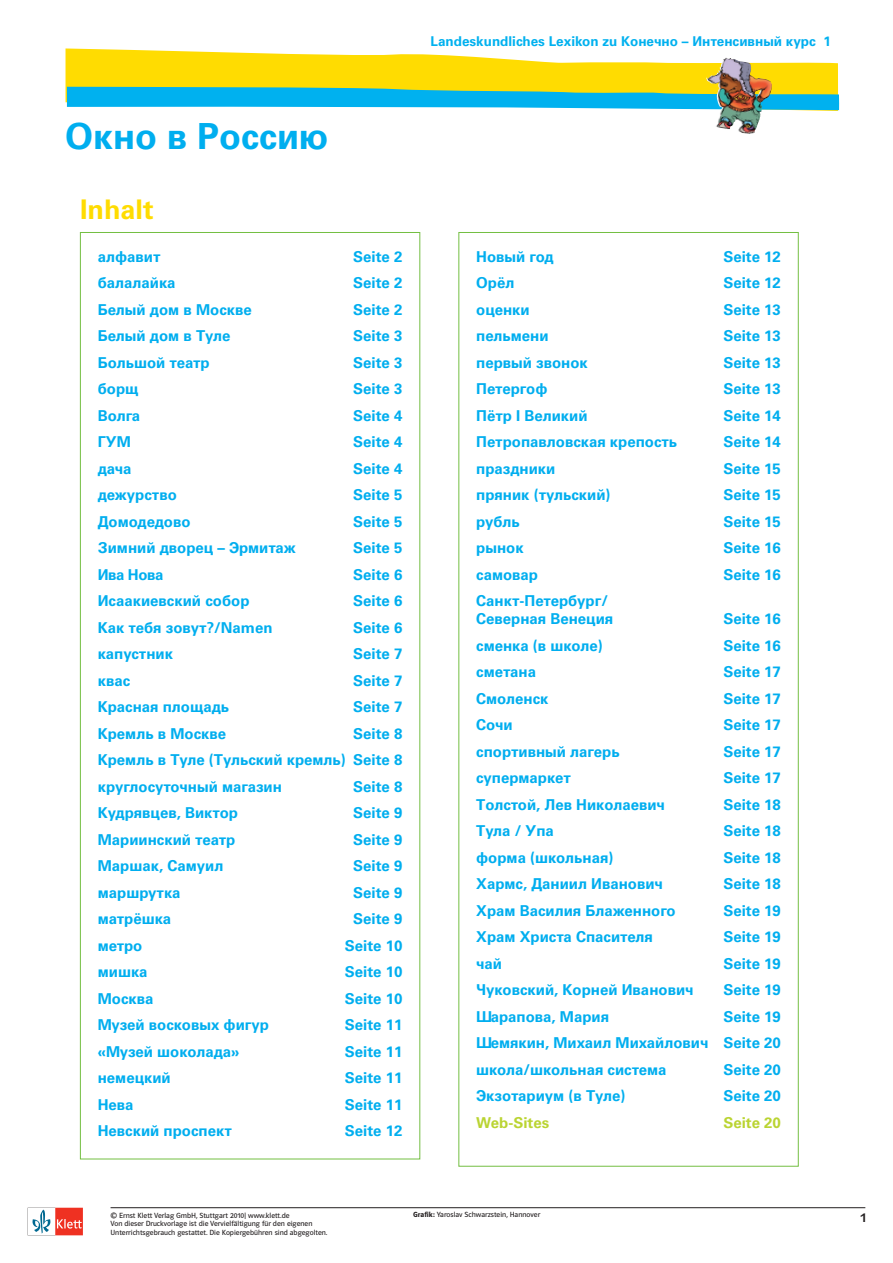
<style>
.page{position:relative;width:893px;height:1263px;background:#fff}
.page>*{position:absolute;margin:0;border:0;box-sizing:border-box;transform-origin:0 0}
.t1{font:700 36px "Univers Cyr";color:#00aeef}
.t2{font:700 27px "Univers CE";color:#ffdc01}
.t3{font:700 15px/26.5px "Univers Cyr";color:#00aeef;text-align:justify}
.t4{font:700 15px "Univers Cyr";color:#bad432}
.t5{font:700 13.5px "Univers CE";color:#00b1ef}
.t6{font:13.5px "Polo ST11 K Krftg";color:#231f20}
.t7{font:7.5px/8.9px "Polo ST11 K Buch";color:#231f20}
.s1{font-family:"Univers Cyr"}
.s2{font-family:"Univers Cyr";color:#00aeef}
.s3{font-family:"Polo ST11 K Hfett"}
</style>
<div class="page">
<hr style="left:111px;top:1207px;width:754px;height:1px;background:#231f20">
<svg style="left:32px;top:1208px;width:51px;height:27px"></svg>
<svg style="left:66px;top:48px;width:772px;height:63px;fill:#ffdc01"></svg>
<svg style="left:67px;top:87px;width:772px;height:23px;background:#3bbed1"></svg>
<img style="left:706px;top:56px;width:66px;height:78px">
<p class="t5" style="left:431px;top:33px;width:402px">Landeskundliches Lexikon zu <span class="s1">Kонечно –</span> <span class="s2">Интенсивный курс</span> 1</p>
<h1 class="t1" style="left:65px;top:115px;width:265px">Окно в Россию</h1>
<h2 class="t2" style="left:80px;top:193px;width:75px">Inhalt</h2>
<p class="t3" style="left:98px;top:243px;width:64px">алфавит</p>
<p class="t3" style="left:353px;top:243px;width:51px">Seite 2</p>
<p class="t3" style="left:98px;top:269px;width:79px">балалайка</p>
<p class="t3" style="left:353px;top:269px;width:51px">Seite 2</p>
<p class="t3" style="left:98px;top:296px;width:156px">Белый дом в Москве</p>
<p class="t3" style="left:353px;top:296px;width:51px">Seite 2</p>
<p class="t3" style="left:98px;top:322px;width:134px">Белый дом в Туле</p>
<p class="t3" style="left:353px;top:322px;width:51px">Seite 3</p>
<p class="t3" style="left:98px;top:349px;width:113px">Большой театр</p>
<p class="t3" style="left:353px;top:349px;width:51px">Seite 3</p>
<p class="t3" style="left:98px;top:375px;width:42px">борщ</p>
<p class="t3" style="left:353px;top:375px;width:51px">Seite 3</p>
<p class="t3" style="left:98px;top:402px;width:44px">Волга</p>
<p class="t3" style="left:353px;top:402px;width:51px">Seite 4</p>
<p class="t3" style="left:98px;top:428px;width:35px">ГУМ</p>
<p class="t3" style="left:353px;top:428px;width:51px">Seite 4</p>
<p class="t3" style="left:98px;top:455px;width:35px">дача</p>
<p class="t3" style="left:353px;top:455px;width:51px">Seite 4</p>
<p class="t3" style="left:98px;top:481px;width:81px">дежурство</p>
<p class="t3" style="left:353px;top:481px;width:51px">Seite 5</p>
<p class="t3" style="left:98px;top:508px;width:94px">Домодедово</p>
<p class="t3" style="left:353px;top:508px;width:51px">Seite 5</p>
<p class="t3" style="left:98px;top:534px;width:200px">Зимний дворец – Эрмитаж</p>
<p class="t3" style="left:353px;top:534px;width:51px">Seite 5</p>
<p class="t3" style="left:98px;top:561px;width:67px">Ива Нова</p>
<p class="t3" style="left:353px;top:561px;width:51px">Seite 6</p>
<p class="t3" style="left:98px;top:587px;width:153px">Исаакиевский собор</p>
<p class="t3" style="left:353px;top:587px;width:51px">Seite 6</p>
<p class="t3" style="left:98px;top:614px;width:176px">Как тебя зовут?/Namen</p>
<p class="t3" style="left:353px;top:614px;width:51px">Seite 6</p>
<p class="t3" style="left:98px;top:640px;width:77px">капустник</p>
<p class="t3" style="left:353px;top:640px;width:51px">Seite 7</p>
<p class="t3" style="left:98px;top:667px;width:34px">квас</p>
<p class="t3" style="left:353px;top:667px;width:51px">Seite 7</p>
<p class="t3" style="left:98px;top:693px;width:133px">Красная площадь</p>
<p class="t3" style="left:353px;top:693px;width:51px">Seite 7</p>
<p class="t3" style="left:98px;top:720px;width:130px">Кремль в Москве</p>
<p class="t3" style="left:98px;top:720px;width:306px;text-indent:255px">Seite 8<br>Кремль в Туле (Тульский кремль) Seite 8 круглосуточный магазин</p>
<p class="t3" style="left:353px;top:773px;width:51px">Seite 8</p>
<p class="t3" style="left:98px;top:800px;width:142px">Кудрявцев, Виктор</p>
<p class="t3" style="left:353px;top:800px;width:51px">Seite 9</p>
<p class="t3" style="left:98px;top:826px;width:139px">Мариинский театр</p>
<p class="t3" style="left:353px;top:826px;width:51px">Seite 9</p>
<p class="t3" style="left:98px;top:853px;width:127px">Маршак, Самуил</p>
<p class="t3" style="left:353px;top:853px;width:51px">Seite 9</p>
<p class="t3" style="left:98px;top:879px;width:84px">маршрутка</p>
<p class="t3" style="left:353px;top:879px;width:51px">Seite 9</p>
<p class="t3" style="left:98px;top:906px;width:75px">матрёшка</p>
<p class="t3" style="left:353px;top:906px;width:51px">Seite 9</p>
<p class="t3" style="left:98px;top:932px;width:46px">метро</p>
<p class="t3" style="left:345px;top:932px;width:59px">Seite 10</p>
<p class="t3" style="left:98px;top:959px;width:51px">мишка</p>
<p class="t3" style="left:345px;top:959px;width:59px">Seite 10</p>
<p class="t3" style="left:98px;top:985px;width:57px">Москва</p>
<p class="t3" style="left:345px;top:985px;width:59px">Seite 10</p>
<p class="t3" style="left:98px;top:1012px;width:173px">Музей восковых фигур</p>
<p class="t3" style="left:345px;top:1012px;width:59px">Seite 11</p>
<p class="t3" style="left:98px;top:1038px;width:143px">«Музей шоколада»</p>
<p class="t3" style="left:345px;top:1038px;width:59px">Seite 11</p>
<p class="t3" style="left:98px;top:1065px;width:74px">немецкий</p>
<p class="t3" style="left:345px;top:1065px;width:59px">Seite 11</p>
<p class="t3" style="left:98px;top:1091px;width:37px">Нева</p>
<p class="t3" style="left:345px;top:1091px;width:59px">Seite 11</p>
<p class="t3" style="left:98px;top:1118px;width:136px">Невский проспект</p>
<p class="t3" style="left:345px;top:1118px;width:59px">Seite 12</p>
<p class="t3" style="left:476px;top:243px;width:79px">Новый год</p>
<p class="t3" style="left:723px;top:243px;width:59px">Seite 12</p>
<p class="t3" style="left:476px;top:269px;width:40px">Орёл</p>
<p class="t3" style="left:723px;top:269px;width:59px">Seite 12</p>
<p class="t3" style="left:476px;top:296px;width:55px">оценки</p>
<p class="t3" style="left:723px;top:296px;width:59px">Seite 13</p>
<p class="t3" style="left:476px;top:322px;width:74px">пельмени</p>
<p class="t3" style="left:723px;top:322px;width:59px">Seite 13</p>
<p class="t3" style="left:476px;top:349px;width:113px">первый звонок</p>
<p class="t3" style="left:723px;top:349px;width:59px">Seite 13</p>
<p class="t3" style="left:476px;top:375px;width:73px">Петергоф</p>
<p class="t3" style="left:723px;top:375px;width:59px">Seite 13</p>
<p class="t3" style="left:476px;top:402px;width:113px">Пётр I Великий</p>
<p class="t3" style="left:723px;top:402px;width:59px">Seite 14</p>
<p class="t3" style="left:476px;top:428px;width:203px">Петропавловская крепость</p>
<p class="t3" style="left:723px;top:428px;width:59px">Seite 14</p>
<p class="t3" style="left:476px;top:455px;width:81px">праздники</p>
<p class="t3" style="left:723px;top:455px;width:59px">Seite 15</p>
<p class="t3" style="left:476px;top:481px;width:136px">пряник (тульский)</p>
<p class="t3" style="left:723px;top:481px;width:59px">Seite 15</p>
<p class="t3" style="left:476px;top:508px;width:45px">рубль</p>
<p class="t3" style="left:723px;top:508px;width:59px">Seite 15</p>
<p class="t3" style="left:476px;top:534px;width:49px">рынок</p>
<p class="t3" style="left:723px;top:534px;width:59px">Seite 16</p>
<p class="t3" style="left:476px;top:561px;width:63px">самовар</p>
<p class="t3" style="left:723px;top:561px;width:59px">Seite 16</p>
<p class="t3" style="left:476px;top:592px;width:138px;line-height:18px">Санкт-Петербург/<br>Северная Венеция</p>
<p class="t3" style="left:723px;top:605px;width:59px">Seite 16</p>
<p class="t3" style="left:476px;top:632px;width:128px">сменка (в школе)</p>
<p class="t3" style="left:723px;top:632px;width:59px">Seite 16</p>
<p class="t3" style="left:476px;top:658px;width:61px">сметана</p>
<p class="t3" style="left:723px;top:658px;width:59px">Seite 17</p>
<p class="t3" style="left:476px;top:685px;width:74px">Смоленск</p>
<p class="t3" style="left:723px;top:685px;width:59px">Seite 17</p>
<p class="t3" style="left:476px;top:711px;width:38px">Сочи</p>
<p class="t3" style="left:723px;top:711px;width:59px">Seite 17</p>
<p class="t3" style="left:476px;top:738px;width:145px">спортивный лагерь</p>
<p class="t3" style="left:723px;top:738px;width:59px">Seite 17</p>
<p class="t3" style="left:476px;top:764px;width:96px">супермаркет</p>
<p class="t3" style="left:723px;top:764px;width:59px">Seite 17</p>
<p class="t3" style="left:476px;top:791px;width:190px">Толстой, Лев Николаевич</p>
<p class="t3" style="left:723px;top:791px;width:59px">Seite 18</p>
<p class="t3" style="left:476px;top:818px;width:79px">Тула / Упа</p>
<p class="t3" style="left:723px;top:818px;width:59px">Seite 18</p>
<p class="t3" style="left:476px;top:844px;width:139px">форма (школьная)</p>
<p class="t3" style="left:723px;top:844px;width:59px">Seite 18</p>
<p class="t3" style="left:476px;top:871px;width:188px">Хармс, Даниил Иванович</p>
<p class="t3" style="left:723px;top:871px;width:59px">Seite 18</p>
<p class="t3" style="left:476px;top:897px;width:201px">Храм Василия Блаженного</p>
<p class="t3" style="left:723px;top:897px;width:59px">Seite 19</p>
<p class="t3" style="left:476px;top:924px;width:178px">Храм Христа Спасителя</p>
<p class="t3" style="left:723px;top:924px;width:59px">Seite 19</p>
<p class="t3" style="left:476px;top:950px;width:27px">чай</p>
<p class="t3" style="left:723px;top:950px;width:59px">Seite 19</p>
<p class="t3" style="left:476px;top:977px;width:219px">Чуковский, Корней Иванович</p>
<p class="t3" style="left:723px;top:977px;width:59px">Seite 19</p>
<p class="t3" style="left:476px;top:1003px;width:134px">Шарапова, Мария</p>
<p class="t3" style="left:476px;top:1003px;width:306px;text-indent:247px">Seite 19<br>Шемякин, Михаил Михайлович Seite 20 школа/школьная система</p>
<p class="t3" style="left:723px;top:1056px;width:59px">Seite 20</p>
<p class="t3" style="left:476px;top:1083px;width:151px">Экзотариум (в Туле)</p>
<p class="t3" style="left:723px;top:1083px;width:59px">Seite 20</p>
<p class="t4" style="left:476px;top:1114px;width:75px">Web-Sites</p>
<p class="t4" style="left:723px;top:1114px;width:59px">Seite 20</p>
<p class="t7" style="left:111px;top:1211px;width:218px">© Ernst Klett Verlag GmbH, Stuttgart 2010| www.klett.de<br>Von dieser Druckvorlage ist die Vervielfältigung für den eigenen<br>Unterrichtsgebrauch gestattet. Die Kopiergebühren sind abgegolten.</p>
<p class="t7" style="left:413px;top:1210px;width:129px"><span class="s3">Grafik:</span> Yaroslav Schwarzstein, Hannover</p>
<p class="t6" style="left:861px;top:1210px;width:7px">1</p>
</div>
